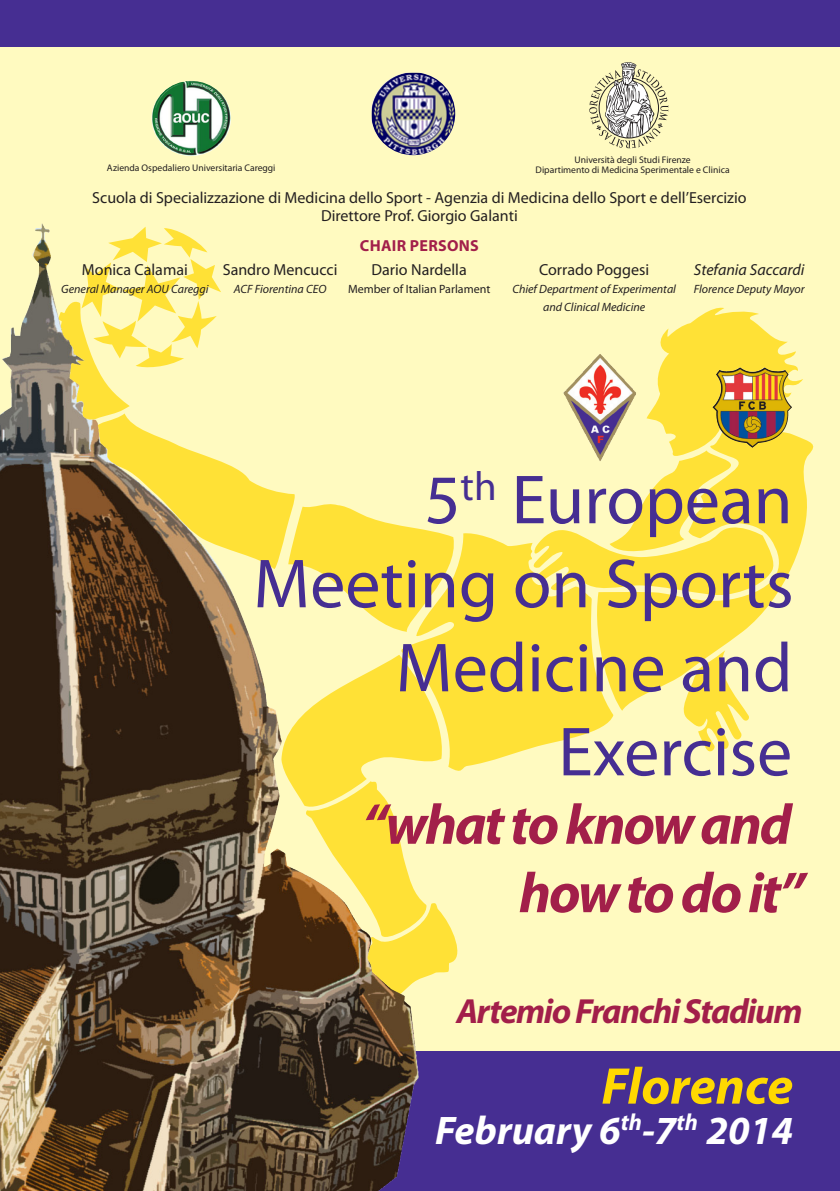
<style>
.page{position:relative;width:840px;height:1191px;background:#fff}
.page>*{position:absolute;margin:0;border:0;box-sizing:border-box;transform-origin:0 0}
.t1{font:70px "Myriad Pro";color:#462e92}
.t2{font:italic 700 57px "Myriad Pro";letter-spacing:-.04em;color:#a21f4a}
.t3{font:italic 700 52px "Myriad Pro";color:#ffd801}
.t4{font:italic 700 40px "Myriad Pro";color:#fff}
.t5{font:italic 700 35px "Myriad Pro";letter-spacing:-.04em;color:#a21f4a}
.t6{font:16px "Myriad Pro";color:#231f20}
.t7{font:italic 16px "Myriad Pro";color:#231f20}
.t8{font:700 16px "Myriad Pro";letter-spacing:.02em;color:#a21f4a}
.t9{font:italic 12px "Myriad Pro";color:#231f20}
.t10{font:12px "Myriad Pro";color:#231f20}
.t11{font:9.6px "Myriad Pro";color:#231f20}
</style>
<div class="page">
<div style="left:0;top:0;width:839px;height:1191px;background:#fffac0"></div>
<svg style="left:426px;top:307px;width:388px;height:670px"></svg>
<img style="left:151px;top:81px;width:80px;height:75px">
<svg style="left:589px;top:62px;width:79px;height:86px"></svg>
<img style="left:715px;top:367px;width:48px;height:37px">
<img style="left:563px;top:354px;width:72px;height:107px">
<div style="left:0;top:0;width:839px;height:46px;background:#462e92"></div>
<div style="left:0;top:1051px;width:839px;height:140px;background:#462e92"></div>
<img style="left:0;top:223px;width:426px;height:968px">
<img style="left:371px;top:73px;width:84px;height:82px">
<p class="t11" style="left:107px;top:161px;width:170px">Azienda Ospedaliero Universitaria Careggi</p>
<p class="t11" style="left:574px;top:154px;width:118px">Università degli Studi Firenze</p>
<p class="t11" style="left:535px;top:164px;width:195px">Dipartimento di Medicina Sperimentale e Clinica</p>
<p class="t6" style="left:92px;top:188px;width:655px">Scuola di Specializzazione di Medicina dello Sport - Agenzia di Medicina dello Sport e dell’Esercizio</p>
<p class="t6" style="left:321px;top:206px;width:198px">Direttore Prof. Giorgio Galanti</p>
<p class="t6" style="left:82px;top:260px;width:107px">Monica Calamai</p>
<p class="t9" style="left:61px;top:282px;width:149px">General Manager AOU Careggi</p>
<p class="t6" style="left:222px;top:260px;width:116px">Sandro Mencucci</p>
<p class="t9" style="left:233px;top:282px;width:94px">ACF Fiorentina CEO</p>
<p class="t8" style="left:359px;top:235px;width:120px">CHAIR PERSONS</p>
<p class="t6" style="left:371px;top:260px;width:97px">Dario Nardella</p>
<p class="t10" style="left:348px;top:282px;width:144px">Member of Italian Parlament</p>
<p class="t6" style="left:538px;top:260px;width:112px">Corrado Poggesi</p>
<p class="t9" style="left:512px;top:282px;width:165px">Chief Department of Experimental</p>
<p class="t9" style="left:543px;top:300px;width:104px">and Clinical Medicine</p>
<p class="t7" style="left:693px;top:260px;width:112px">Stefania Saccardi</p>
<p class="t9" style="left:693px;top:282px;width:112px">Florence Deputy Mayor</p>
<p class="t1" style="left:424px;top:456px;width:369px">5<sup>th</sup> European</p>
<p class="t1" style="left:253px;top:540px;width:541px">Meeting on Sports</p>
<p class="t1" style="left:396px;top:624px;width:398px">Medicine and</p>
<p class="t1" style="left:558px;top:708px;width:235px">Exercise</p>
<p class="t2" style="left:362px;top:787px;width:430px">“what to know and</p>
<p class="t2" style="left:518px;top:856px;width:287px">how to do it”</p>
<p class="t5" style="left:456px;top:988px;width:347px">Artemio Franchi Stadium</p>
<p class="t3" style="left:601px;top:1052px;width:193px">Florence</p>
<p class="t4" style="left:435px;top:1104px;width:359px">February 6<sup>th</sup>-7<sup>th</sup> 2014</p>
</div>
